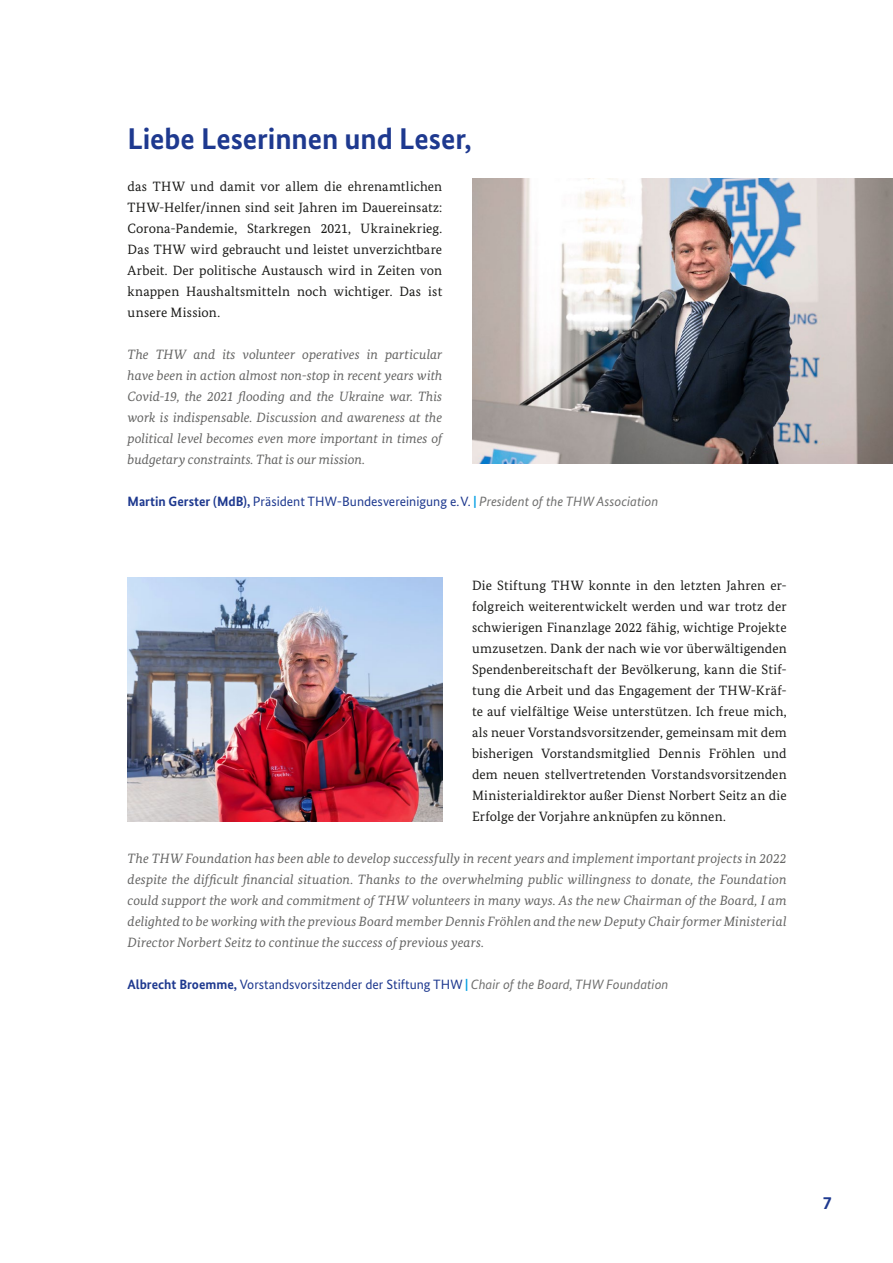
<style>
.page{position:relative;width:893px;height:1263px;background:#fff}
.page>*{position:absolute;margin:0;border:0;box-sizing:border-box;transform-origin:0 0}
.t1{font:700 30px "Bundes Sans";color:#1e398f}
.t2{font:700 18px "Bundes Sans";color:#1e398f}
.t3{font:13.5px/21px "Bundes Serif";letter-spacing:.015em;color:#1a1a18;text-align:justify}
.t4{font:italic 13.5px/21px "Bundes Serif";letter-spacing:.005em;color:#636362;text-align:justify}
.t5{font:13.5px "Bundes Sans";color:#1e398f}
.s1{font-weight:700}
.s2{font-weight:700;color:#009ee3}
.s3{font-style:italic;color:#6f6f6e}
</style>
<div class="page">
<img style="left:472px;top:179px;width:421px;height:285px">
<img style="left:128px;top:577px;width:314px;height:244px">
<p class="t1" style="left:128px;top:120px;width:346px">Liebe Leserinnen und Leser,</p>
<p class="t3" style="left:128px;top:175px;width:316px">das THW und damit vor allem die ehrenamtlichen THW-Helfer/innen sind seit Jahren im Dauereinsatz:<br>Corona-Pandemie, Starkregen 2021, Ukrainekrieg.<br>Das THW wird gebraucht und leistet unverzichtbare Arbeit. Der politische Austausch wird in Zeiten von knappen Haushaltsmitteln noch wichtiger. Das ist unsere Mission.</p>
<p class="t4" style="left:128px;top:343px;width:316px">The THW and its volunteer operatives in particular have been in action almost non-stop in recent years with Covid-19, the 2021 flooding and the Ukraine war. This work is indispensable. Discussion and awareness at the political level becomes even more important in times of budgetary constraints. That is our mission.</p>
<h1 class="t5" style="left:128px;top:493px;width:532px"><span class="s1">Martin Gerster (MdB),</span> Präsident THW-Bundesvereinigung e.V. <span class="s2">|</span> <span class="s3">President of the THW Association</span></h1>
<p class="t3" style="left:472px;top:574px;width:316px">Die Stiftung THW konnte in den letzten Jahren er&shy;folgreich weiterentwickelt werden und war trotz der schwierigen Finanzlage 2022 fähig, wichtige Projekte umzusetzen. Dank der nach wie vor überwältigenden Spendenbereitschaft der Bevölkerung, kann die Stif&shy;tung die Arbeit und das Engagement der THW-Kräf&shy;te auf vielfältige Weise unterstützen. Ich freue mich, als neuer Vorstandsvorsitzender, gemeinsam mit dem bisherigen Vorstandsmitglied Dennis Fröhlen und dem neuen stellvertretenden Vorstandsvorsitzenden Ministerialdirektor außer Dienst Norbert Seitz an die Erfolge der Vorjahre anknüpfen zu können.</p>
<p class="t4" style="left:128px;top:847px;width:661px">The THW Foundation has been able to develop successfully in recent years and implement important projects in 2022 despite the difficult financial situation. Thanks to the overwhelming public willingness to donate, the Foundation could support the work and commitment of THW volunteers in many ways. As the new Chairman of the Board, I am delighted to be working with the previous Board member Dennis Fröhlen and the new Deputy Chair former Ministerial Director Norbert Seitz to continue the success of previous years.</p>
<h1 class="t5" style="left:128px;top:976px;width:542px"><span class="s1">Albrecht Broemme,</span> Vorstandsvorsitzender der Stiftung THW <span class="s2">|</span> <span class="s3">Chair of the Board, THW Foundation</span></h1>
<h2 class="t2" style="left:823px;top:1192px;width:10px">7</h2>
</div>
